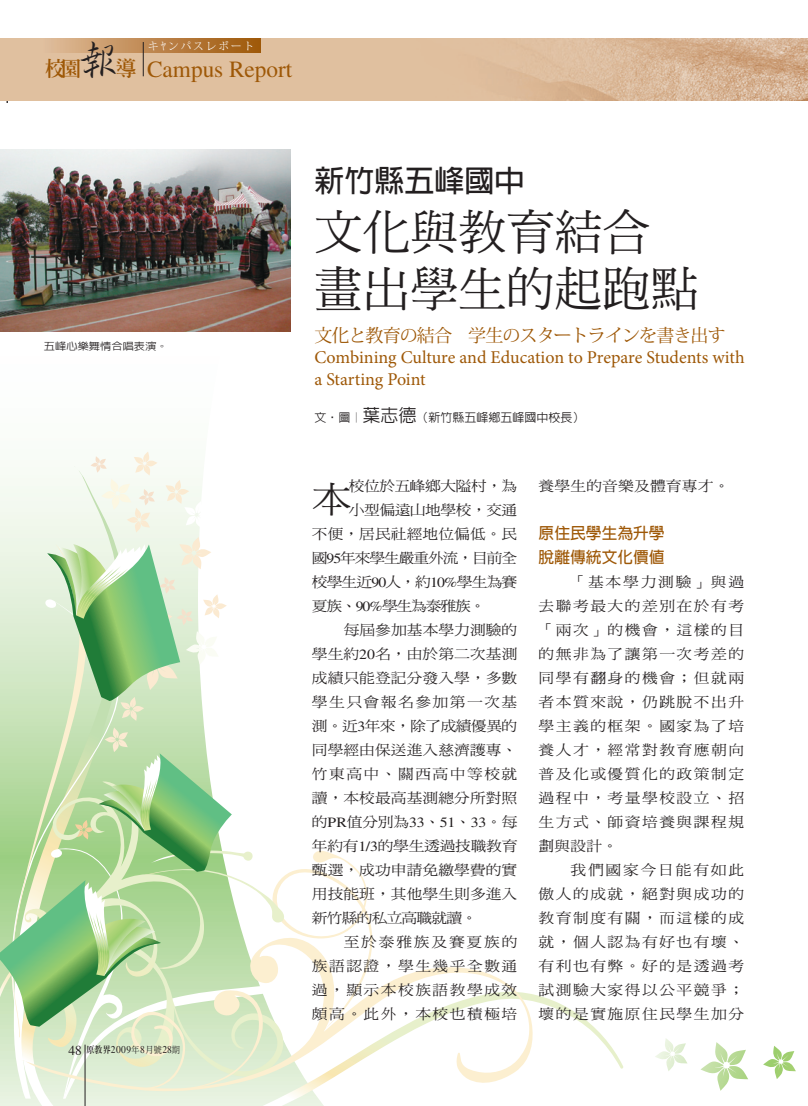
<style>
.page{position:relative;width:808px;height:1106px;background:#fff}
.page>*{position:absolute;margin:0;border:0;box-sizing:border-box;transform-origin:0 0}
.正常{font:48px "DF Ming Std W5";color:#231f20}
.內文_段首大字{font:35.7px "DF Ming Std W5";color:#231f20;scale:1.11 1}
.正常-2{font:700 30px "AR Hei B5";color:#231f20}
.t1{font:23.25px "Times";color:#9e5807}
.正常-3{font:18px/21.8px "Minion Pro";letter-spacing:-.005em;color:#9e5807}
.正常-4{font:18px "Koz Min Pro";letter-spacing:-.05em;color:#9e5807}
.內文_小標3{font:700 15.75px "AR Hei B5";color:#9e5807}
.內文{font:14.1px/24px "DF Ming Std W5";letter-spacing:.095em;color:#231f20;text-align:justify;scale:1.11 1}
.內文_段首大字-2{font:14.1px "DF Ming Std W5";letter-spacing:-.07em;color:#231f20;scale:1.11 1}
.內文_段首大字-3{font:14.1px "DF Ming Std W5";letter-spacing:-.03em;color:#231f20;scale:1.11 1}
.內文_段首大字-4{font:14.1px "DF Ming Std W5";letter-spacing:-.055em;color:#231f20;scale:1.11 1}
.內文_段首大字-5{font:14.1px "DF Ming Std W5";letter-spacing:.005em;color:#231f20;scale:1.11 1}
.內文-2{font:14.1px "DF Ming Std W5";letter-spacing:.01em;color:#231f20;scale:1.11 1}
.正常-5{font:500 12px "AR Hei B5";color:#231f20}
.t2{font:10.5px "Times";letter-spacing:.05em;color:#231f20;scale:.9 1}
.t3{font:300 10.5px "Koz Min Std";letter-spacing:.2em;color:#fff}
.圖說{font:500 10.2px "AR Hei B5";color:#231f20;scale:1.11 1}
.s1{font-weight:400}
.s2{font-family:"AR Ming B5";font-weight:800;font-size:20.4px}
.s3{font-family:"AR Xing Shu B5";font-weight:500;font-size:42.75px;color:#231f20}
.s4{font-size:13.5px}
.s5{font-family:"AR Ming B5";font-weight:800;font-size:9px}
.s6{font-family:"DF Ming Std W5";font-size:9px}
.s7{font-size:18px}
.s8{font-family:"Times"}
</style>
<div class="page">
<hr style="left:7px;top:70px;width:1px;height:1036px;background:#231f20">
<svg style="left:0;top:103px;width:198px;height:1003px"></svg>
<svg style="left:763px;top:1046px;width:33px;height:33px"></svg>
<svg style="left:700px;top:1042px;width:48px;height:48px"></svg>
<svg style="left:655px;top:1039px;width:32px;height:32px"></svg>
<svg style="left:14px;top:466px;width:114px;height:261px"></svg>
<svg style="left:10px;top:544px;width:78px;height:183px;background:#daebd0"></svg>
<div style="left:15px;top:1098px;width:248px;height:8px;background:#e9f3e3"></div>
<svg style="left:263px;top:995px;width:360px;height:111px"></svg>
<svg style="left:374px;top:967px;width:161px;height:124px"></svg>
<svg style="left:47px;top:451px;width:180px;height:270px"></svg>
<svg style="left:0;top:727px;width:374px;height:371px"></svg>
<img style="left:0;top:38px;width:808px;height:63px">
<hr style="left:85px;top:1044px;width:1px;height:62px;background:#231f20">
<svg style="left:43px;top:39px;width:218px;height:14px;background:#be8850"></svg>
<hr style="left:143px;top:42px;width:1px;height:34px;background:#231f20">
<hr style="left:807px;top:47px;width:1px;height:1059px;background:#fff">
<img style="left:0;top:149px;width:291px;height:183px">
<p class="t3" style="left:148px;top:40px;width:108px">キ<span class="s1">ﾔ</span>ンパスレポート</p>
<h3 class="t1" style="left:45px;top:57px;width:249px"><span class="s2">校園</span><span class="s3">報</span><span class="s2">導</span> Campus Report</h3>
<p class="圖說" style="left:44px;top:341px;width:113px">五峰心樂舞情合唱表演。</p>
<p class="t2" style="left:68px;top:1043px;width:125px"><span class="s4">48</span> <span class="s5">原教界</span>2009<span class="s6">年</span>8<span class="s6">月號</span>28<span class="s6">期</span></p>
<p class="正常-2" style="left:314px;top:166px;width:212px">新竹縣五峰國中</p>
<p class="正常" style="left:314px;top:206px;width:338px">文化與教育結合</p>
<p class="正常" style="left:314px;top:263px;width:386px">畫出學生的起跑點</p>
<p class="正常-4" style="left:314px;top:323px;width:413px">文化と教育の結合　学生のスタートラインを書き出す</p>
<p class="正常-3" style="left:314px;top:346px;width:432px">Combining Culture and Education to Prepare Students with a Starting Point</p>
<p class="正常-5" style="left:314px;top:411px;width:271px">文‧圖︱<span class="s7">葉志德</span>（新竹縣五峰鄉五峰國中校長）</p>
<p class="內文_段首大字" style="left:312px;top:480px;width:37px">本</p>
<p class="內文_段首大字-3" style="left:349px;top:478px;width:153px">校位於五峰鄉大隘村，為</p>
<p class="內文_段首大字-3" style="left:349px;top:502px;width:153px">小型偏遠山地學校，交通</p>
<p class="內文_段首大字-5" style="left:312px;top:526px;width:187px">不便，居民社經地位偏低。民</p>
<p class="內文_段首大字-2" style="left:312px;top:550px;width:187px">國<span class="s8">95</span>年來學生嚴重外流，目前全</p>
<p class="內文_段首大字-4" style="left:312px;top:574px;width:187px">校學生近<span class="s8">90</span>人，約<span class="s8">10%</span>學生為賽</p>
<p class="內文_段首大字-2" style="left:312px;top:598px;width:158px">夏族、<span class="s8">90%</span>學生為泰雅族。</p>
<p class="內文" style="left:312px;top:617px;width:187px;text-indent:32px">每屆參加基本學力測驗的學生約<span class="s8">20</span>名，由於第二次基測成績只能登記分發入學，多數學生只會報名參加第一次基測。近<span class="s8">3</span>年來，除了成績優異的同學經由保送進入慈濟護專、竹東高中、關西高中等校就讀，本校最高基測總分所對照的<span class="s8">PR</span>值分別為<span class="s8">33</span>、<span class="s8">51</span>、<span class="s8">33</span>。每年約有<span class="s8">1/3</span>的學生透過技職教育甄選，成功申請免繳學費的實用技能班，其他學生則多進入新竹縣的私立高職就讀。</p>
<p class="內文" style="left:312px;top:929px;width:187px;text-indent:32px">至於泰雅族及賽夏族的族語認證，學生幾乎全數通過，顯示本校族語教學成效頗高。此外，本校也積極培</p>
<p class="內文-2" style="left:539px;top:478px;width:173px">養學生的音樂及體育專才。</p>
<p class="內文_小標3" style="left:539px;top:525px;width:127px">原住民學生為升學</p>
<p class="內文_小標3" style="left:539px;top:549px;width:127px">脫離傳統文化價值</p>
<p class="內文" style="left:539px;top:569px;width:187px;text-indent:32px">「基本學力測驗」與過去聯考最大的差別在於有考「兩次」的機會，這樣的目的無非為了讓第一次考差的同學有翻身的機會；但就兩者本質來說，仍跳脫不出升學主義的框架。國家為了培養人才，經常對教育應朝向普及化或優質化的政策制定過程中，考量學校設立、招生方式、師資培養與課程規劃與設計。</p>
<p class="內文" style="left:539px;top:857px;width:187px;text-indent:32px">我們國家今日能有如此傲人的成就，絕對與成功的教育制度有關，而這樣的成就，個人認為有好也有壞、有利也有弊。好的是透過考試測驗大家得以公平競爭；壞的是實施原住民學生加分</p>
</div>
